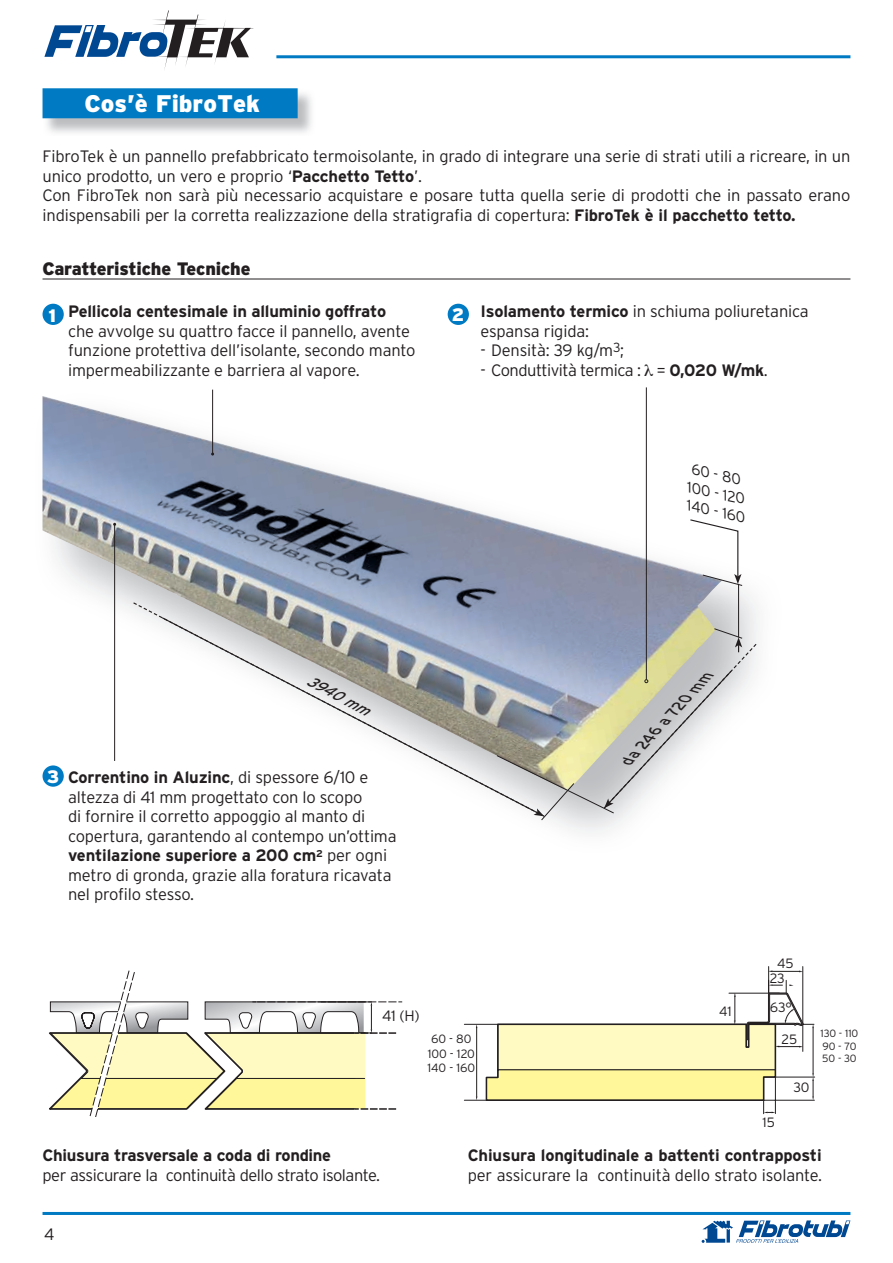
<style>
.page{position:relative;width:893px;height:1263px;background:#fff}
.page>*{position:absolute;margin:0;border:0;box-sizing:border-box;transform-origin:0 0}
.t1{font:900 24px "Interstate";color:#fff}
.t2{font:900 18px "Interstate";letter-spacing:-.01em;color:#231f20}
.t3{font:900 18px "Interstate";color:#fff}
.t4{font:300 16.5px/19.5px "Interstate";letter-spacing:-.01em;color:#231f20}
.t5{font:700 16.5px "Interstate";letter-spacing:-.01em;color:#231f20}
.t6{font:300 16.5px "Interstate";letter-spacing:-.03em;color:#231f20}
.t7{font:italic 300 15px/18px "Interstate";color:#231f20}
.t8{font:italic 15px "Interstate";color:#231f20}
.t9{font:300 15px "Interstate";color:#231f20}
.t10{font:300 13.5px/15px "Interstate";color:#231f20}
.t11{font:300 12px/14.4px "Interstate";color:#231f20;text-align:center}
.t12{font:300 10.5px/12.6px "Interstate";color:#231f20}
.s1{font-weight:700}
.s2{font-weight:900;font-size:18px;color:#fff}
</style>
<div class="page">
<hr style="left:43px;top:1212px;width:807px;height:3px;background:#007bc3">
<svg style="left:702px;top:1220px;width:148px;height:23px"></svg>
<svg style="left:44px;top:10px;width:210px;height:59px"></svg>
<hr style="left:276px;top:55px;width:574px;height:3px;background:#007bc3">
<img style="left:42px;top:391px;width:717px;height:442px">
<img style="left:43px;top:396px;width:680px;height:394px">
<div style="left:43px;top:88px;width:255px;height:30px;background:#007bc3"></div>
<hr style="left:43px;top:279px;width:807px;height:1px;background:#231f20">
<svg style="left:464px;top:966px;width:351px;height:148px"></svg>
<svg style="left:812px;top:1073px;width:2px;height:8px"></svg>
<svg style="left:485px;top:992px;width:319px;height:110px"></svg>
<hr style="left:114px;top:524px;width:1px;height:237px;background:#231f20">
<div style="left:43px;top:765px;width:21px;height:22px;background:#007bc3;border-radius:50%"></div>
<svg style="left:689px;top:518px;width:53px;height:68px"></svg>
<svg style="left:132px;top:601px;width:414px;height:217px"></svg>
<hr style="left:738px;top:584px;width:1px;height:53px;background:#231f20">
<div style="left:43px;top:304px;width:21px;height:21px;background:#007bc3;border-radius:50%"></div>
<div style="left:448px;top:304px;width:21px;height:21px;background:#007bc3;border-radius:50%"></div>
<hr style="left:212px;top:390px;width:1px;height:64px;background:#231f20">
<hr style="left:646px;top:387px;width:1px;height:293px;background:#231f20">
<svg style="left:497px;top:628px;width:261px;height:192px"></svg>
<svg style="left:49px;top:970px;width:353px;height:147px"></svg>
<div style="left:376px;top:1009px;width:50px;height:17px;background:#fff"></div>
<h1 class="t1" style="left:84px;top:89px;width:177px">Cos’è FibroTek</h1>
<p class="t4" style="left:43px;top:146px;width:809px">FibroTek è un pannello prefabbricato termoisolante, in grado di integrare una serie di strati utili a ricreare, in un unico prodotto, un vero e proprio ‘<span class="s1">Pacchetto Tetto</span>’.<br>Con FibroTek non sarà più necessario acquistare e posare tutta quella serie di prodotti che in passato erano indispensabili per la corretta realizzazione della stratigrafia di copertura: <span class="s1">FibroTek è il pacchetto tetto.</span></p>
<p class="t2" style="left:43px;top:258px;width:209px">Caratteristiche Tecniche</p>
<p class="t5" style="left:68px;top:302px;width:320px">Pellicola centesimale in alluminio goffrato</p>
<p class="t4" style="left:68px;top:321px;width:349px">che avvolge su quattro facce il pannello, avente funzione protettiva dell’isolante, secondo manto impermeabilizzante e barriera al vapore.</p>
<p class="t3" style="left:48px;top:305px;width:9px">1</p>
<p class="t3" style="left:452px;top:304px;width:14px">2</p>
<p class="t4" style="left:480px;top:301px;width:330px"><span class="s1">Isolamento termico</span> in schiuma poliuretanica espansa rigida:</p>
<p class="t4" style="left:480px;top:340px;width:145px">- Densità: 39 kg/m<sup>3</sup>;</p>
<p class="t6" style="left:480px;top:360px;width:289px">- Conduttività termica : = <span class="s1">0,020 W/mk</span>.</p>
<p class="t7" style="left:694px;top:460px;width:63px;rotate:12deg">60 - 80<br>100 - 120<br>140 - 160</p>
<p class="t8" style="left:312px;top:672px;width:70px;rotate:28deg">3940 mm</p>
<p class="t4" style="left:68px;top:767px;width:330px;text-indent:-21px"><span class="s2">3</span> <span class="s1">Correntino in Aluzinc</span>, di spessore 6/10 e altezza di 41 mm progettato con lo scopo<br>di fornire il corretto appoggio al manto di copertura, garantendo al contempo un’ottima <span class="s1">ventilazione superiore a 200 cm</span><sup>2</sup> per ogni metro di gronda, grazie alla foratura ricavata nel profilo stesso.</p>
<p class="t9" style="left:382px;top:1008px;width:39px">41 (H)</p>
<p class="t10" style="left:384px;top:1009px;width:14px">41</p>
<p class="t8" style="left:620px;top:756px;width:126px;rotate:-47deg">da 246 a 720 mm</p>
<p class="t10" style="left:719px;top:1003px;width:14px">41</p>
<p class="t10" style="left:770px;top:956px;width:25px;text-indent:7px">45<br>23</p>
<p class="t10" style="left:770px;top:1000px;width:24px">63°</p>
<p class="t11" style="left:427px;top:1031px;width:49px">60 - 80<br>100 - 120<br>140 - 160</p>
<p class="t12" style="left:820px;top:1027px;width:39px">130 - 110<br>90 - 70<br>50 - 30</p>
<p class="t10" style="left:782px;top:1032px;width:17px">25</p>
<p class="t5" style="left:43px;top:1146px;width:290px">Chiusura trasversale a coda di rondine</p>
<p class="t6" style="left:43px;top:1166px;width:339px">per assicurare la continuità dello strato isolante.</p>
<p class="t4" style="left:44px;top:1224px;width:12px">4</p>
<p class="t10" style="left:763px;top:1115px;width:14px">15</p>
<p class="t10" style="left:793px;top:1080px;width:18px">30</p>
<p class="t5" style="left:468px;top:1146px;width:355px">Chiusura longitudinale a battenti contrapposti</p>
<p class="t4" style="left:468px;top:1165px;width:356px">per assicurare la continuità dello strato isolante.</p>
</div>
